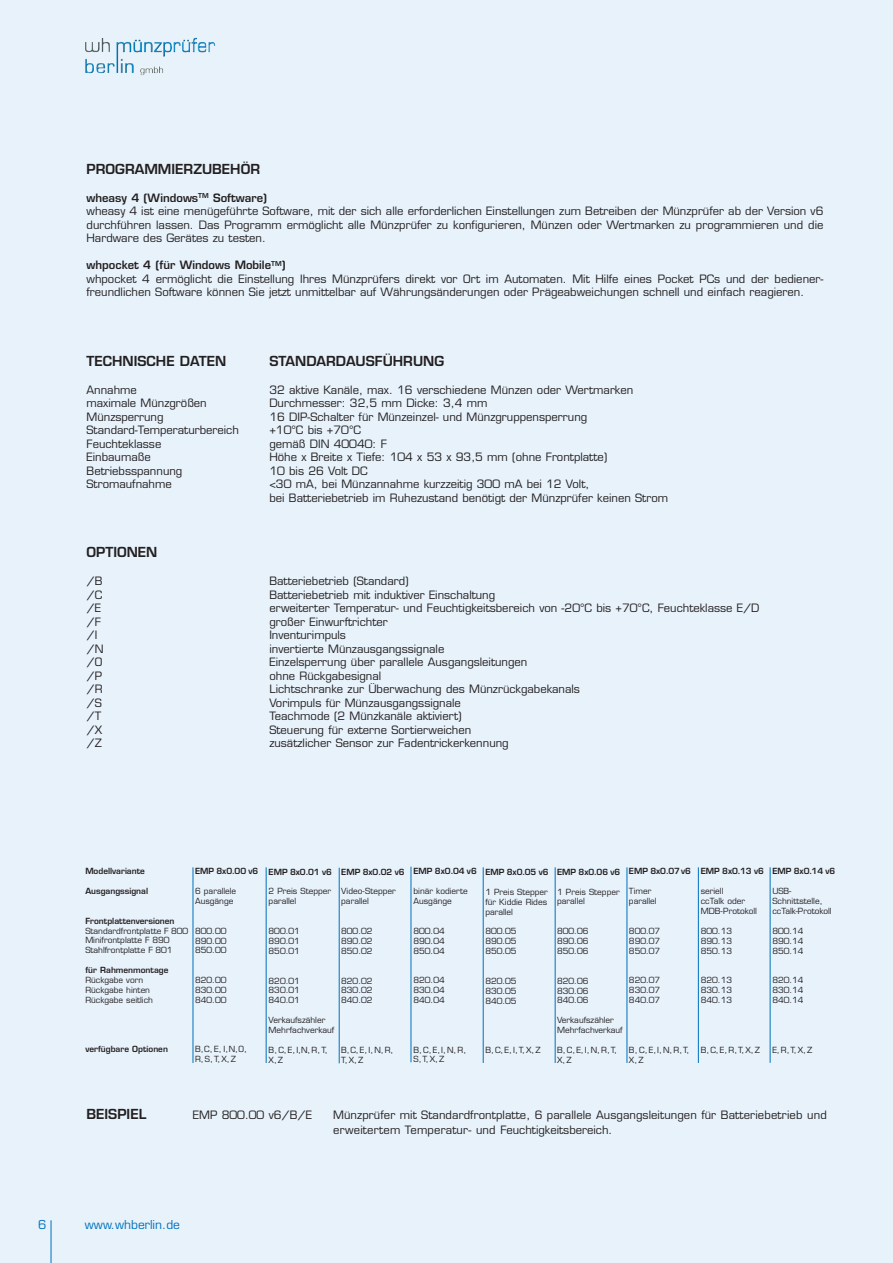
<style>
.page{position:relative;width:893px;height:1263px;background:#e7f2fb}
.page>*{position:absolute;margin:0;border:0;box-sizing:border-box;transform-origin:0 0}
.t1{font:600 13.5px "Eurostile";color:#231f20}
.t2{font:12px "Eurostile";color:#0071bc}
.t3{font:11.25px/13.5px "Eurostile";color:#231f20}
.t4{font:8.25px/9.9px "Eurostile";color:#231f20;text-align:justify}
.t5{font:600 8.25px "Eurostile";color:#231f20}
.s1{font-weight:600}
</style>
<div class="page">
<img style="left:102px;top:38px;width:95px;height:35px">
<hr style="left:51px;top:1220px;width:1px;height:43px;background:#0071bc">
<hr style="left:193px;top:867px;width:1px;height:196px;background:#0071bc">
<hr style="left:266px;top:867px;width:1px;height:196px;background:#0071bc">
<hr style="left:339px;top:868px;width:1px;height:195px;background:#0071bc">
<hr style="left:411px;top:867px;width:1px;height:195px;background:#0071bc">
<hr style="left:483px;top:867px;width:1px;height:196px;background:#0071bc">
<hr style="left:555px;top:867px;width:1px;height:196px;background:#0071bc">
<hr style="left:627px;top:867px;width:1px;height:196px;background:#0071bc">
<hr style="left:770px;top:867px;width:1px;height:196px;background:#0071bc">
<hr style="left:698px;top:867px;width:1px;height:196px;background:#0071bc">
<p class="t1" style="left:87px;top:164px;width:175px">PROGRAMMIERZUBEHÖR</p>
<p class="t3" style="left:87px;top:192px;width:738px"><span class="s1">wheasy 4 (Windows</span><sup>TM</sup> <span class="s1">Software)<br></span>wheasy 4 ist eine menügeführte Software, mit der sich alle erforderlichen Einstellungen zum Betreiben der Münzprüfer ab der Version v6 durchführen lassen. Das Programm ermöglicht alle Münzprüfer zu konfigurieren, Münzen oder Wertmarken zu programmieren und die Hardware des Gerätes zu testen.</p>
<p class="t3" style="left:87px;top:260px;width:738px"><span class="s1">whpocket 4 (für Windows Mobile</span><sup>TM</sup><span class="s1">)<br></span>whpocket 4 ermöglicht die Einstellung Ihres Münzprüfers direkt vor Ort im Automaten. Mit Hilfe eines Pocket PCs und der bediener&shy;freundlichen Software können Sie jetzt unmittelbar auf Währungsänderungen oder Prägeabweichungen schnell und einfach reagieren.</p>
<p class="t1" style="left:87px;top:355px;width:141px">TECHNISCHE DATEN</p>
<p class="t1" style="left:269px;top:355px;width:176px">STANDARDAUSFÜHRUNG</p>
<p class="t3" style="left:87px;top:384px;width:52px">Annahme</p>
<p class="t3" style="left:269px;top:384px;width:365px">32 aktive Kanäle, max. 16 verschiedene Münzen oder Wertmarken</p>
<p class="t3" style="left:87px;top:397px;width:122px">maximale Münzgrößen</p>
<p class="t3" style="left:269px;top:397px;width:220px">Durchmesser: 32,5 mm Dicke: 3,4 mm</p>
<p class="t3" style="left:87px;top:411px;width:79px">Münzsperrung</p>
<p class="t3" style="left:269px;top:411px;width:319px">16 DIP-Schalter für Münzeinzel- und Münzgruppensperrung</p>
<p class="t3" style="left:87px;top:424px;width:154px">Standard-Temperaturbereich</p>
<p class="t3" style="left:269px;top:424px;width:93px">+10°C bis +70°C</p>
<p class="t3" style="left:87px;top:438px;width:76px">Feuchteklasse</p>
<p class="t3" style="left:269px;top:438px;width:119px">gemäß DIN 40040: F</p>
<p class="t3" style="left:87px;top:451px;width:66px">Einbaumaße</p>
<p class="t3" style="left:269px;top:451px;width:339px">Höhe x Breite x Tiefe: 104 x 53 x 93,5 mm (ohne Frontplatte)</p>
<p class="t3" style="left:87px;top:465px;width:97px">Betriebsspannung</p>
<p class="t3" style="left:269px;top:465px;width:100px">10 bis 26 Volt DC</p>
<p class="t3" style="left:87px;top:478px;width:87px">Stromaufnahme</p>
<p class="t3" style="left:269px;top:478px;width:400px">&lt;30 mA, bei Münzannahme kurzzeitig 300 mA bei 12 Volt,<br>bei Batteriebetrieb im Ruhezustand benötigt der Münzprüfer keinen Strom</p>
<p class="t1" style="left:87px;top:547px;width:72px">OPTIONEN</p>
<p class="t3" style="left:87px;top:575px;width:17px">/B</p>
<p class="t3" style="left:269px;top:575px;width:141px">Batteriebetrieb (Standard)</p>
<p class="t3" style="left:87px;top:589px;width:17px">/C</p>
<p class="t3" style="left:269px;top:589px;width:227px">Batteriebetrieb mit induktiver Einschaltung</p>
<p class="t3" style="left:87px;top:602px;width:16px">/E</p>
<p class="t3" style="left:269px;top:602px;width:492px">erweiterter Temperatur- und Feuchtigkeitsbereich von -20°C bis +70°C, Feuchteklasse E/D</p>
<p class="t3" style="left:87px;top:616px;width:16px">/F</p>
<p class="t3" style="left:269px;top:616px;width:120px">großer Einwurftrichter</p>
<p class="t3" style="left:87px;top:629px;width:12px">/I</p>
<p class="t3" style="left:269px;top:629px;width:78px">Inventurimpuls</p>
<p class="t3" style="left:87px;top:643px;width:18px">/N</p>
<p class="t3" style="left:269px;top:643px;width:176px">invertierte Münzausgangssignale</p>
<p class="t3" style="left:87px;top:656px;width:17px">/O</p>
<p class="t3" style="left:269px;top:656px;width:260px">Einzelsperrung über parallele Ausgangsleitungen</p>
<p class="t3" style="left:87px;top:670px;width:17px">/P</p>
<p class="t3" style="left:269px;top:670px;width:113px">ohne Rückgabesignal</p>
<p class="t3" style="left:87px;top:683px;width:18px">/R</p>
<p class="t3" style="left:269px;top:683px;width:312px">Lichtschranke zur Überwachung des Münzrückgabekanals</p>
<p class="t3" style="left:87px;top:697px;width:17px">/S</p>
<p class="t3" style="left:269px;top:697px;width:193px">Vorimpuls für Münzausgangssignale</p>
<p class="t3" style="left:87px;top:710px;width:16px">/T</p>
<p class="t3" style="left:269px;top:710px;width:194px">Teachmode (2 Münzkanäle aktiviert)</p>
<p class="t3" style="left:87px;top:724px;width:17px">/X</p>
<p class="t3" style="left:269px;top:724px;width:203px">Steuerung für externe Sortierweichen</p>
<p class="t3" style="left:87px;top:737px;width:17px">/Z</p>
<p class="t3" style="left:269px;top:737px;width:241px">zusätzlicher Sensor zur Fadentrickerkennung</p>
<p class="t5" style="left:195px;top:868px;width:65px">EMP 8x0.00 v6</p>
<p class="t4" style="left:195px;top:887px;width:43px">6 parallele<br>Ausgänge</p>
<p class="t4" style="left:195px;top:926px;width:33px">800.00<br>890.00<br>850.00</p>
<p class="t4" style="left:195px;top:976px;width:33px">820.00<br>830.00<br>840.00</p>
<p class="t5" style="left:85px;top:868px;width:61px">Modellvariante</p>
<p class="t5" style="left:85px;top:888px;width:64px">Ausgangssignal</p>
<p class="t5" style="left:85px;top:917px;width:91px">Frontplattenversionen</p>
<p class="t4" style="left:85px;top:926px;width:104px;text-align:left">Standardfrontplatte F 800<br>Minifrontplatte F 890<br>Stahlfrontplatte F 801</p>
<p class="t5" style="left:85px;top:967px;width:85px">für Rahmenmontage</p>
<p class="t4" style="left:85px;top:976px;width:69px;text-align:left">Rückgabe vorn<br>Rückgabe hinten<br>Rückgabe seitlich</p>
<p class="t5" style="left:85px;top:1046px;width:84px">verfügbare Optionen</p>
<p class="t4" style="left:195px;top:1045px;width:53px">B,C, E, I,N,O,<br>R,S,T,X,Z</p>
<p class="t5" style="left:341px;top:868px;width:65px">EMP 8x0.02 v6</p>
<p class="t4" style="left:341px;top:887px;width:56px">Video-Stepper parallel</p>
<p class="t4" style="left:341px;top:927px;width:33px">800.02<br>890.02<br>850.02</p>
<p class="t4" style="left:341px;top:976px;width:33px">820.02<br>830.02<br>840.02</p>
<p class="t5" style="left:269px;top:868px;width:65px">EMP 8x0.01 v6</p>
<p class="t4" style="left:269px;top:887px;width:64px">2 Preis Stepper parallel</p>
<p class="t4" style="left:269px;top:927px;width:33px">800.01<br>890.01<br>850.01</p>
<p class="t4" style="left:269px;top:976px;width:33px">820.01<br>830.01<br>840.01</p>
<p class="t4" style="left:269px;top:1016px;width:67px">Verkaufszähler<br>Mehrfachverkauf</p>
<p class="t4" style="left:269px;top:1046px;width:61px">B, C, E, I,N, R, T,<br>X,Z</p>
<p class="t4" style="left:341px;top:1046px;width:54px">B,C, E, I, N, R,<br>T,X,Z</p>
<p class="t5" style="left:414px;top:868px;width:65px">EMP 8x0.04 v6</p>
<p class="t4" style="left:414px;top:887px;width:56px">binär kodierte<br>Ausgänge</p>
<p class="t4" style="left:414px;top:927px;width:33px">800.04<br>890.04<br>850.04</p>
<p class="t4" style="left:414px;top:976px;width:33px">820.04<br>830.04<br>840.04</p>
<p class="t4" style="left:414px;top:1045px;width:54px">B, C, E, I, N, R,<br>S,T,X,Z</p>
<p class="t5" style="left:485px;top:869px;width:65px">EMP 8x0.05 v6</p>
<p class="t4" style="left:485px;top:887px;width:64px">1 Preis Stepper für Kiddie Rides parallel</p>
<p class="t4" style="left:485px;top:927px;width:33px">800.05<br>890.05<br>850.05</p>
<p class="t4" style="left:485px;top:977px;width:33px">820.05<br>830.05<br>840.05</p>
<p class="t4" style="left:485px;top:1046px;width:57px">B,C,E,I,T,X,Z</p>
<p class="t5" style="left:629px;top:868px;width:64px">EMP 8x0.07 v6</p>
<p class="t4" style="left:629px;top:887px;width:29px">Timer parallel</p>
<p class="t4" style="left:629px;top:927px;width:33px">800.07<br>890.07<br>850.07</p>
<p class="t4" style="left:629px;top:976px;width:33px">820.07<br>830.07<br>840.07</p>
<p class="t5" style="left:557px;top:868px;width:65px">EMP 8x0.06 v6</p>
<p class="t4" style="left:557px;top:887px;width:64px">1 Preis Stepper parallel</p>
<p class="t4" style="left:557px;top:927px;width:33px">800.06<br>890.06<br>850.06</p>
<p class="t4" style="left:557px;top:976px;width:33px">820.06<br>830.06<br>840.06</p>
<p class="t4" style="left:557px;top:1016px;width:67px">Verkaufszähler<br>Mehrfachverkauf</p>
<p class="t4" style="left:557px;top:1046px;width:61px">B, C, E, I, N, R,T,<br>X,Z</p>
<p class="t4" style="left:629px;top:1045px;width:62px">B, C, E, I, N, R,T,<br>X,Z</p>
<p class="t5" style="left:701px;top:868px;width:65px">EMP 8x0.13 v6</p>
<p class="t4" style="left:701px;top:887px;width:58px;text-align:left">seriell<br>ccTalk oder<br>MDB-Protokoll</p>
<p class="t4" style="left:701px;top:927px;width:33px">800.13<br>890.13<br>850.13</p>
<p class="t4" style="left:701px;top:976px;width:33px">820.13<br>830.13<br>840.13</p>
<p class="t5" style="left:772px;top:868px;width:65px">EMP 8x0.14 v6</p>
<p class="t4" style="left:772px;top:887px;width:61px;text-align:left">USB-<br>Schnittstelle, ccTalk-Protokoll</p>
<p class="t4" style="left:772px;top:927px;width:33px">800.14<br>890.14<br>850.14</p>
<p class="t4" style="left:772px;top:976px;width:33px">820.14<br>830.14<br>840.14</p>
<p class="t4" style="left:701px;top:1045px;width:61px">B,C,E,R,T,X,Z</p>
<p class="t4" style="left:772px;top:1045px;width:42px">E,R,T,X,Z</p>
<p class="t1" style="left:87px;top:1109px;width:61px">BEISPIEL</p>
<p class="t3" style="left:193px;top:1110px;width:121px">EMP 800.00 v6/B/E</p>
<p class="t3" style="left:333px;top:1109px;width:495px;line-height:14.5px">Münzprüfer mit Standardfrontplatte, 6 parallele Ausgangsleitungen für Batteriebetrieb und erweitertem Temperatur- und Feuchtigkeitsbereich.</p>
<p class="t2" style="left:38px;top:1220px;width:10px">6</p>
<p class="t2" style="left:85px;top:1220px;width:97px">www.whberlin.de</p>
</div>
